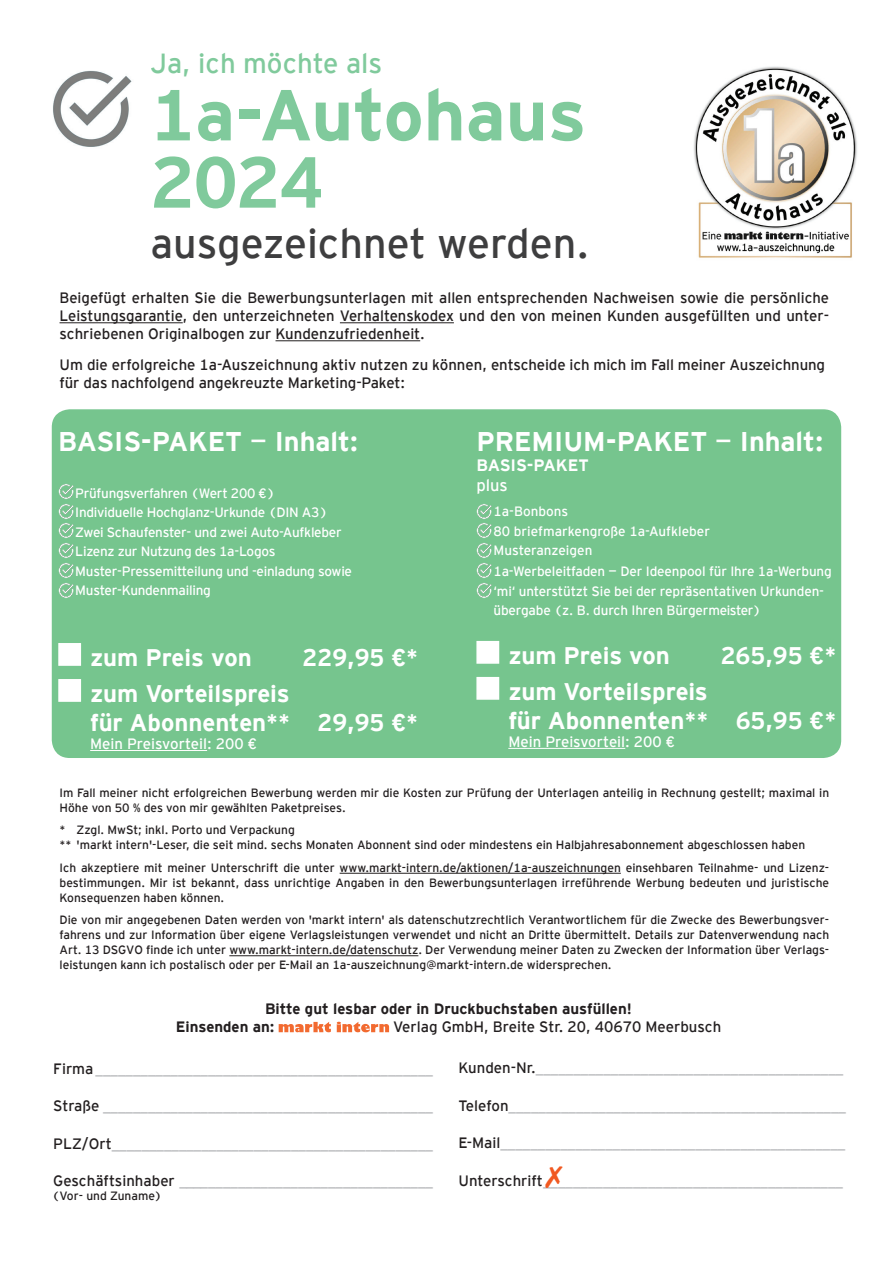
<style>
.page{position:relative;width:893px;height:1263px;background:#fff}
.page>*{position:absolute;margin:0;border:0;box-sizing:border-box;transform-origin:0 0}
.t1{font:700 72px/67.2px "Interstate";color:#80ca9c}
.t2{font:41.4px "Interstate";color:#3e3e3f}
.t3{font:27.6px "Interstate";color:#80ca9c}
.t4{font:700 27px "Interstate";color:#fff}
.t5{font:700 24px/28.8px "Interstate";color:#fff}
.t6{font:700 16.5px "Interstate";color:#fff}
.t7{font:16.5px "Interstate";color:#fff}
.t8{font:15px/18px "Interstate";color:#231f20;text-align:justify}
.t9{font:15px "Interstate";color:#bcbdc0}
.t10{font:700 15px/18px "Interstate";color:#231f20}
.t11{font:15px "Interstate";color:#fff}
.t12{font:13.5px/19.5px "Interstate";letter-spacing:-.02em;color:#fff}
.t13{font:13.5px/19.5px "Interstate";color:#fff}
.t14{font:12px/15px "Interstate";color:#231f20}
.s1{font-weight:400}
.s2{color:#231f20}
</style>
<div class="page">
<div style="left:52px;top:409px;width:789px;height:349px;background:#76c58e;border-radius:18px"></div>
<svg style="left:279px;top:1022px;width:52px;height:10px"></svg>
<svg style="left:337px;top:1022px;width:52px;height:10px"></svg>
<hr style="left:508px;top:748px;width:117px;height:1px;background:#fff">
<div style="left:476px;top:641px;width:23px;height:23px;background:#fff;border:2px solid #fff"></div>
<div style="left:476px;top:677px;width:23px;height:23px;background:#fff;border:2px solid #fff"></div>
<hr style="left:60px;top:322px;width:123px;height:1px;background:#231f20">
<hr style="left:340px;top:322px;width:114px;height:1px;background:#231f20">
<hr style="left:276px;top:340px;width:144px;height:1px;background:#231f20">
<hr style="left:340px;top:873px;width:281px;height:1px;background:#231f20">
<hr style="left:229px;top:955px;width:189px;height:1px;background:#231f20">
<hr style="left:90px;top:750px;width:117px;height:1px;background:#fff">
<div style="left:58px;top:643px;width:23px;height:23px;background:#fff;border:2px solid #fff"></div>
<div style="left:58px;top:679px;width:23px;height:23px;background:#fff;border:2px solid #fff"></div>
<img style="left:53px;top:70px;width:79px;height:77px">
<img style="left:693px;top:66px;width:164px;height:192px">
<img style="left:58px;top:484px;width:16px;height:15px">
<img style="left:58px;top:504px;width:16px;height:15px">
<img style="left:58px;top:523px;width:16px;height:15px">
<img style="left:58px;top:543px;width:16px;height:15px">
<img style="left:58px;top:563px;width:16px;height:15px">
<img style="left:58px;top:583px;width:16px;height:15px">
<img style="left:476px;top:504px;width:16px;height:15px">
<img style="left:476px;top:523px;width:16px;height:15px">
<img style="left:476px;top:543px;width:16px;height:15px">
<img style="left:476px;top:563px;width:16px;height:15px">
<img style="left:476px;top:583px;width:16px;height:15px">
<h3 class="t3" style="left:150px;top:44px;width:233px">Ja, ich möchte als</h3>
<h1 class="t1" style="left:150px;top:77px;width:437px">1a-Autohaus<br>2024</h1>
<h2 class="t2" style="left:150px;top:214px;width:440px">ausgezeichnet werden.</h2>
<p class="t8" style="left:60px;top:288px;width:771px">Beigefügt erhalten Sie die Bewerbungsunterlagen mit allen entsprechenden Nachweisen sowie die persönliche Leistungsgarantie, den unterzeichneten Verhaltenskodex und den von meinen Kunden ausgefüllten und unter&shy;schriebenen Originalbogen zur Kundenzufriedenheit.</p>
<p class="t8" style="left:60px;top:355px;width:767px">Um die erfolgreiche 1a-Auszeichnung aktiv nutzen zu können, entscheide ich mich im Fall meiner Auszeichnung für das nachfolgend angekreuzte Marketing-Paket:</p>
<h3 class="t4" style="left:58px;top:422px;width:301px">Basis-Paket <span class="s1">—</span> Inhalt:</h3>
<p class="t12" style="left:75px;top:482px;width:278px">Prüfungsverfahren (Wert 200 €)<br>Individuelle Hochglanz-Urkunde (DIN A3)<br>Zwei Schaufenster- und zwei Auto-Aufkleber Lizenz zur Nutzung des 1a-Logos Muster-Pressemitteilung und -einladung sowie Muster-Kundenmailing</p>
<h3 class="t5" style="left:90px;top:641px;width:163px">zum Preis von</h3>
<h3 class="t5" style="left:303px;top:641px;width:117px">229,95 €*</h3>
<h3 class="t5" style="left:90px;top:677px;width:330px">zum Vorteilspreis<br>für Abonnenten** 29,95 €*</h3>
<p class="t11" style="left:90px;top:733px;width:168px">Mein Preisvorteil: 200 €</p>
<h3 class="t4" style="left:476px;top:422px;width:348px">Premiu m-Paket <span class="s1">—</span> Inhalt:</h3>
<h3 class="t6" style="left:476px;top:453px;width:112px">BASIS-PAKET</h3>
<h3 class="t7" style="left:476px;top:473px;width:33px">plus</h3>
<p class="t13" style="left:493px;top:501px;width:218px">1a-Bonbons<br>80 briefmarkengroße 1a-Aufkleber<br>Musteranzeigen</p>
<p class="t12" style="left:493px;top:561px;width:340px">1a-Werbeleitfaden — Der Ideenpool für Ihre 1a-Werbung ‘mi‘ unterstützt Sie bei der repräsentativen Urkunden&shy;übergabe (z. B. durch Ihren Bürgermeister)</p>
<h3 class="t5" style="left:508px;top:639px;width:163px">zum Preis von</h3>
<h3 class="t5" style="left:721px;top:639px;width:117px">265,95 €*</h3>
<h3 class="t5" style="left:508px;top:675px;width:330px">zum Vorteilspreis<br>für Abonnenten** 65,95 €*</h3>
<p class="t11" style="left:508px;top:730px;width:168px">Mein Preisvorteil: 200 €</p>
<p class="t14" style="left:60px;top:784px;width:771px">Im Fall meiner nicht erfolgreichen Bewerbung werden mir die Kosten zur Prüfung der Unterlagen anteilig in Rechnung gestellt; maximal in<br>Höhe von 50 % des von mir gewählten Paketpreises.</p>
<p class="t14" style="left:60px;top:822px;width:747px">* Zzgl. MwSt; inkl. Porto und Verpackung<br>** 'markt intern'-Leser, die seit mind. sechs Monaten Abonnent sind oder mindestens ein Halbjahresabonnement abgeschlossen haben</p>
<p class="t14" style="left:60px;top:859px;width:771px;text-align:justify">Ich akzeptiere mit meiner Unterschrift die unter www.markt-intern.de/aktionen/1a-auszeichnungen einsehbaren Teilnahme- und Lizenz&shy;bestimmungen. Mir ist bekannt, dass unrichtige Angaben in den Bewerbungsunterlagen irreführende Werbung bedeuten und juristische Konsequenzen haben können.</p>
<p class="t14" style="left:60px;top:912px;width:771px;text-align:justify">Die von mir angegebenen Daten werden von 'markt intern' als datenschutzrechtlich Verantwortlichem für die Zwecke des Bewerbungsver&shy;fahrens und zur Information über eigene Verlagsleistungen verwendet und nicht an Dritte übermittelt. Details zur Datenverwendung nach Art. 13 DSGVO finde ich unter www.markt-intern.de/datenschutz. Der Verwendung meiner Daten zu Zwecken der Information über Verlags&shy;leistungen kann ich postalisch oder per E-Mail an 1a-auszeichnung@markt-intern.de widersprechen.</p>
<p class="t10" style="left:176px;top:999px;width:458px;text-indent:89px">Bitte gut lesbar oder in Druckbuchstaben ausfüllen!<br>Einsenden an:</p>
<p class="t8" style="left:393px;top:1017px;width:330px">Verlag GmbH, Breite Str. 20, 40670 Meerbusch</p>
<p class="t9" style="left:53px;top:1058px;width:381px"><span class="s2">Firma</span>_____________________________________________</p>
<p class="t9" style="left:53px;top:1095px;width:381px"><span class="s2">Straße</span> ____________________________________________</p>
<p class="t9" style="left:53px;top:1133px;width:381px"><span class="s2">PLZ/Ort</span>___________________________________________</p>
<p class="t9" style="left:53px;top:1170px;width:381px"><span class="s2">Geschäftsinhaber</span> __________________________________</p>
<p class="t14" style="left:52px;top:1187px;width:111px">(Vor- und Zuname)</p>
<p class="t9" style="left:458px;top:1057px;width:386px"><span class="s2">Kunden-Nr.</span>_________________________________________</p>
<p class="t9" style="left:458px;top:1095px;width:389px"><span class="s2">Telefon</span>_____________________________________________</p>
<p class="t9" style="left:458px;top:1132px;width:388px"><span class="s2">E-Mail</span>______________________________________________</p>
<p class="t9" style="left:458px;top:1170px;width:386px"><span class="s2">Unterschrift</span>________________________________________</p>
</div>
